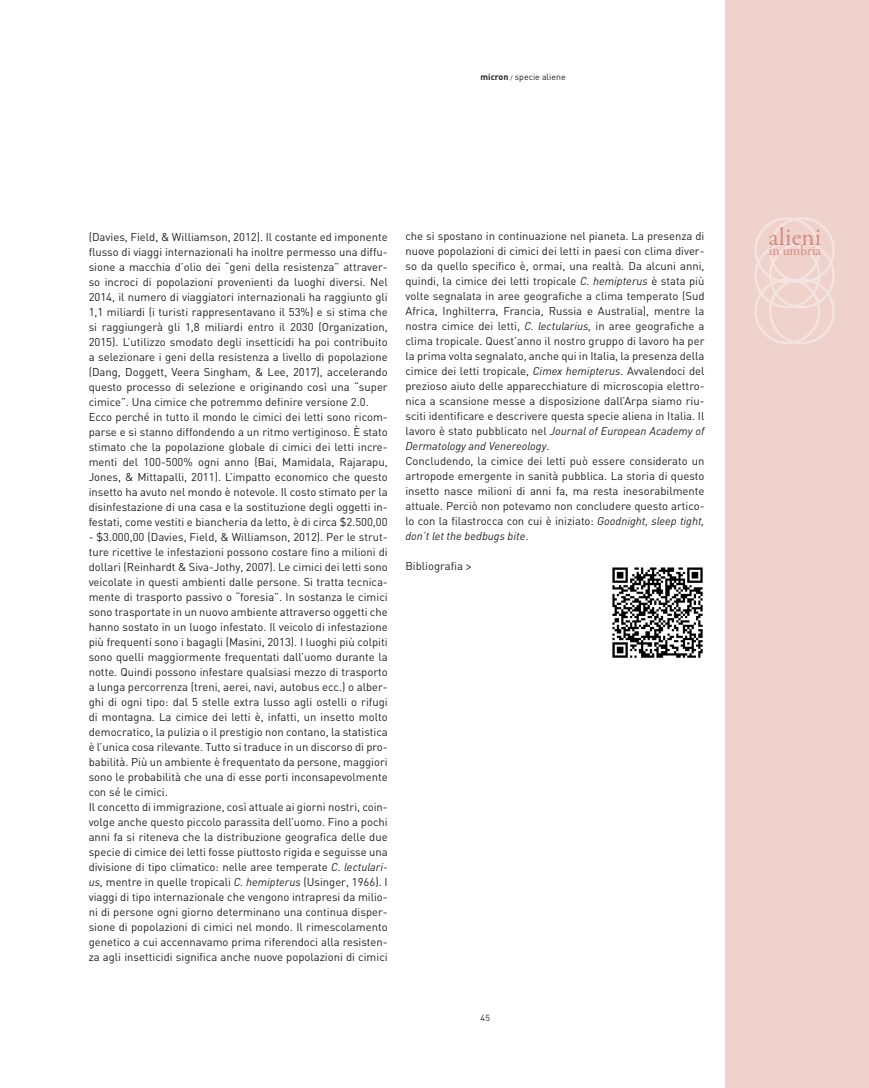
<style>
.page{position:relative;width:869px;height:1088px;background:#fff}
.page>*{position:absolute;margin:0;border:0;box-sizing:border-box;transform-origin:0 0}
.t1{font:25.5px "Garamond Premr Pro";letter-spacing:.005em;color:#d38b81}
.t2{font:14.25px "Garamond Premr Pro";letter-spacing:-.005em;color:#d38b81}
.t3{font:11.25px/15px "DIN";color:#231f20;text-align:justify}
.t4{font:8.75px "DIN";color:#231f20}
.s1{font-weight:700}
.s2{font-size:6.25px}
.s3{font-family:"DIN Pro";font-style:italic}
.s4{font-family:"Univers";font-stretch:condensed}
</style>
<div class="page">
<div style="left:725px;top:0;width:143px;height:1088px;background:#efd2cb"></div>
<div style="left:768px;top:217px;width:66px;height:66px;border:2px solid #fff;border-radius:50%"></div>
<div style="left:754px;top:217px;width:65px;height:66px;border:2px solid #fff;border-radius:50%"></div>
<div style="left:768px;top:242px;width:66px;height:66px;border:2px solid #fff;border-radius:50%"></div>
<div style="left:754px;top:242px;width:65px;height:66px;border:2px solid #fff;border-radius:50%"></div>
<div style="left:768px;top:278px;width:66px;height:66px;border:2px solid #fff;border-radius:50%"></div>
<div style="left:754px;top:278px;width:65px;height:66px;border:2px solid #fff;border-radius:50%"></div>
<img style="left:612px;top:567px;width:91px;height:91px">
<p class="t4" style="left:480px;top:71px;width:86px"><span class="s1">micron</span> <span class="s2">/</span> specie aliene</p>
<p class="t3" style="left:89px;top:229px;width:300px">(Davies, Field, &amp; Williamson, 2012). Il costante ed imponente flusso di viaggi internazionali ha inoltre permesso una diffu&shy;sione a macchia d’olio dei “geni della resistenza” attraver&shy;so incroci di popolazioni provenienti da luoghi diversi. Nel 2014, il numero di viaggiatori internazionali ha raggiunto gli 1,1 miliardi (i turisti rappresentavano il 53%) e si stima che si raggiungerà gli 1,8 miliardi entro il 2030 (Organization, 2015). L’utilizzo smodato degli insetticidi ha poi contribuito a selezionare i geni della resistenza a livello di popolazione (Dang, Doggett, Veera Singham, &amp; Lee, 2017), accelerando questo processo di selezione e originando così una “super cimice”. Una cimice che potremmo definire versione 2.0.</p>
<p class="t3" style="left:89px;top:409px;width:300px">Ecco perché in tutto il mondo le cimici dei letti sono ricom&shy;parse e si stanno diffondendo a un ritmo vertiginoso. È stato stimato che la popolazione globale di cimici dei letti incre&shy;menti del 100-500% ogni anno (Bai, Mamidala, Rajarapu, Jones, &amp; Mittapalli, 2011). L’impatto economico che questo insetto ha avuto nel mondo è notevole. Il costo stimato per la disinfestazione di una casa e la sostituzione degli oggetti in&shy;festati, come vestiti e biancheria da letto, è di circa $2.500,00</p>
<p class="t3" style="left:89px;top:529px;width:300px">- $3.000,00 (Davies, Field, &amp; Williamson, 2012). Per le strut&shy;ture ricettive le infestazioni possono costare fino a milioni di dollari (Reinhardt &amp; Siva-Jothy, 2007). Le cimici dei letti sono veicolate in questi ambienti dalle persone. Si tratta tecnica&shy;mente di trasporto passivo o “foresia”. In sostanza le cimici sono trasportate in un nuovo ambiente attraverso oggetti che hanno sostato in un luogo infestato. Il veicolo di infestazione più frequenti sono i bagagli (Masini, 2013). I luoghi più colpiti sono quelli maggiormente frequentati dall’uomo durante la notte. Quindi possono infestare qualsiasi mezzo di trasporto a lunga percorrenza (treni, aerei, navi, autobus ecc.) o alber&shy;ghi di ogni tipo: dal 5 stelle extra lusso agli ostelli o rifugi di montagna. La cimice dei letti è, infatti, un insetto molto democratico, la pulizia o il prestigio non contano, la statistica è l’unica cosa rilevante. Tutto si traduce in un discorso di pro&shy;babilità. Più un ambiente è frequentato da persone, maggiori sono le probabilità che una di esse porti inconsapevolmente con sé le cimici.</p>
<p class="t3" style="left:89px;top:799px;width:300px">Il concetto di immigrazione, così attuale ai giorni nostri, coin&shy;volge anche questo piccolo parassita dell’uomo. Fino a pochi anni fa si riteneva che la distribuzione geografica delle due specie di cimice dei letti fosse piuttosto rigida e seguisse una divisione di tipo climatico: nelle aree temperate <span class="s3">C. lectulari&shy;us</span>, mentre in quelle tropicali <span class="s3">C. hemipterus</span> (Usinger, 1966). I viaggi di tipo internazionale che vengono intrapresi da milio&shy;ni di persone ogni giorno determinano una continua disper&shy;sione di popolazioni di cimici nel mondo. Il rimescolamento genetico a cui accennavamo prima riferendoci alla resisten&shy;za agli insetticidi significa anche nuove popolazioni di cimici</p>
<p class="t3" style="left:405px;top:229px;width:300px">che si spostano in continuazione nel pianeta. La presenza di nuove popolazioni di cimici dei letti in paesi con clima diver&shy;so da quello specifico è, ormai, una realtà. Da alcuni anni, quindi, la cimice dei letti tropicale <span class="s3">C. hemipterus</span> è stata più volte segnalata in aree geografiche a clima temperato (Sud Africa, Inghilterra, Francia, Russia e Australia), mentre la nostra cimice dei letti, <span class="s3">C. lectularius,</span> in aree geografiche a clima tropicale. Quest’anno il nostro gruppo di lavoro ha per la prima volta segnalato, anche qui in Italia, la presenza della cimice dei letti tropicale, <span class="s3">Cimex hemipterus</span>. Avvalendoci del prezioso aiuto delle apparecchiature di microscopia elettro&shy;nica a scansione messe a disposizione dall’Arpa siamo riu&shy;sciti identificare e descrivere questa specie aliena in Italia. Il lavoro è stato pubblicato nel <span class="s3">Journal of European Academy of Dermatology and Venereology</span>.</p>
<p class="t3" style="left:405px;top:454px;width:300px">Concludendo, la cimice dei letti può essere considerato un artropode emergente in sanità pubblica. La storia di questo insetto nasce milioni di anni fa, ma resta inesorabilmente attuale. Perciò non potevamo non concludere questo artico&shy;lo con la filastrocca con cui è iniziato: <span class="s3">Goodnight, sleep tight, don’t let the bedbugs bite</span>.</p>
<p class="t3" style="left:405px;top:559px;width:67px">Bibliografia <span class="s4">&gt;</span></p>
<p class="t4" style="left:480px;top:1013px;width:11px">45</p>
<h1 class="t1" style="left:768px;top:221px;width:54px">alieni</h1>
<p class="t2" style="left:768px;top:242px;width:54px">in umbria</p>
</div>
